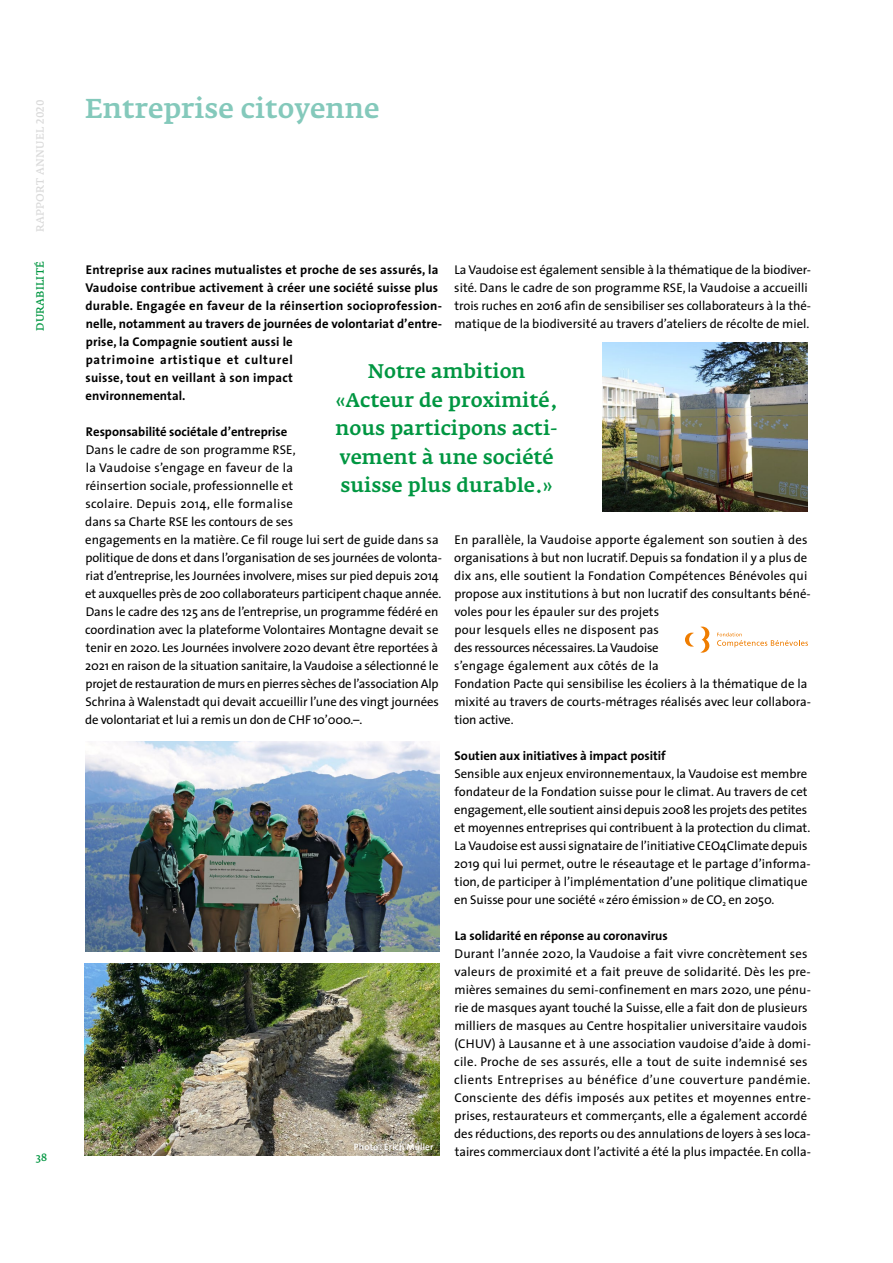
<style>
.page{position:relative;width:893px;height:1263px;background:#fff}
.page>*{position:absolute;margin:0;border:0;box-sizing:border-box;transform-origin:0 0}
.t1{font:500 27px "Fedra Serif A Pro";color:#84c9bb}
.t2{font:500 19.5px/28.5px "Fedra Serif A Pro";color:#009641;text-align:center}
.t3{font:12.75px/18px "The Sans";color:#000}
.t4{font:700 12.75px/18px "The Sans";letter-spacing:.015em;color:#000}
.t5{font:10.5px "Fedra Serif A Pro";letter-spacing:.02em;color:#dadada}
.t6{font:10.5px "Fedra Serif A Pro";letter-spacing:.02em;color:#009641}
.t7{font:600 9.3px "The Sans Os F";letter-spacing:.015em;color:#fff}
</style>
<div class="page">
<img style="left:85px;top:742px;width:354px;height:210px">
<img style="left:85px;top:964px;width:354px;height:192px">
<img style="left:603px;top:343px;width:205px;height:168px">
<svg style="left:717px;top:632px;width:91px;height:15px"></svg>
<svg style="left:685px;top:627px;width:24px;height:26px"></svg>
<p class="t5" style="left:34px;top:232px;width:134px;rotate:-90deg">RAPPORT ANNUEL 2020</p>
<p class="t6" style="left:34px;top:331px;width:71px;rotate:-90deg">DURABILITÉ</p>
<p class="t6" style="left:36px;top:1151px;width:13px">38</p>
<h1 class="t1" style="left:85px;top:91px;width:296px">Entreprise citoyenne</h1>
<p class="t4" style="left:85px;top:260px;width:358px">Entreprise aux racines mutualistes et proche de ses assurés, la Vaudoise contribue activement à créer une société suisse plus durable. Engagée en faveur de la réinsertion socioprofession&shy;nelle, notamment au travers de journées de volontariat d’entre&shy;prise, la Compagnie soutient aussi le<br>patrimoine artistique et culturel<br>suisse, tout en veillant à son impact<br>environnemental.</p>
<p class="t4" style="left:86px;top:422px;width:203px">Responsabilité sociétale d’entreprise</p>
<p class="t3" style="left:85px;top:440px;width:358px">Dans le cadre de son programme RSE,<br>la Vaudoise s’engage en faveur de la<br>réinsertion sociale, professionnelle et<br>scolaire. Depuis 2014, elle formalise<br>dans sa Charte RSE les contours de ses<br>engagements en la matière. Ce fil rouge lui sert de guide dans sa politique de dons et dans l’organisation de ses journées de volonta&shy;riat d’entreprise, les Journées involvere, mises sur pied depuis 2014 et auxquelles près de 200 collaborateurs participent chaque année.<br>Dans le cadre des 125 ans de l’entreprise, un programme fédéré en coordination avec la plateforme Volontaires Montagne devait se tenir en 2020. Les Journées involvere 2020 devant être reportées à 2021 en raison de la situation sanitaire, la Vaudoise a sélectionné le projet de restauration de murs en pierres sèches de l’association Alp Schrina à Walenstadt qui devait accueillir l’une des vingt journées de volontariat et lui a remis un don de CHF 10’000.–.</p>
<p class="t3" style="left:454px;top:260px;width:358px">La Vaudoise est également sensible à la thématique de la biodiver&shy;sité. Dans le cadre de son programme RSE, la Vaudoise a accueilli trois ruches en 2016 afin de sensibiliser ses collaborateurs à la thé&shy;matique de la biodiversité au travers d’ateliers de récolte de miel.</p>
<h2 class="t2" style="left:335px;top:357px;width:224px">Notre ambition «Acteur de proximité, nous participons acti&shy;vement à une société suisse plus durable.»</h2>
<p class="t3" style="left:454px;top:530px;width:358px">En parallèle, la Vaudoise apporte également son soutien à des organisations à but non lucratif. Depuis sa fondation il y a plus de dix ans, elle soutient la Fondation Compétences Bénévoles qui propose aux institutions à but non lucratif des consultants béné&shy;voles pour les épauler sur des projets<br>pour lesquels elles ne disposent pas<br>des ressources nécessaires. La Vaudoise<br>s’engage également aux côtés de la<br>Fondation Pacte qui sensibilise les écoliers à la thématique de la mixité au travers de courts-métrages réalisés avec leur collabora&shy;tion active.</p>
<p class="t4" style="left:455px;top:746px;width:213px">Soutien aux initiatives à impact positif</p>
<p class="t3" style="left:454px;top:764px;width:358px">Sensible aux enjeux environnementaux, la Vaudoise est membre fondateur de la Fondation suisse pour le climat. Au travers de cet engagement, elle soutient ainsi depuis 2008 les projets des petites et moyennes entreprises qui contribuent à la protection du climat.<br>La Vaudoise est aussi signataire de l’initiative CEO4Climate depuis 2019 qui lui permet, outre le réseautage et le partage d’informa&shy;tion, de participer à l’implémentation d’une politique climatique en Suisse pour une société «zéro émission» de CO<sub>2</sub> en 2050.</p>
<p class="t4" style="left:455px;top:926px;width:215px">La solidarité en réponse au coronavirus</p>
<p class="t3" style="left:454px;top:944px;width:358px">Durant l’année 2020, la Vaudoise a fait vivre concrètement ses valeurs de proximité et a fait preuve de solidarité. Dès les pre&shy;mières semaines du semi-confinement en mars 2020, une pénu&shy;rie de masques ayant touché la Suisse, elle a fait don de plusieurs milliers de masques au Centre hospitalier universitaire vaudois (CHUV) à Lausanne et à une association vaudoise d’aide à domi&shy;cile. Proche de ses assurés, elle a tout de suite indemnisé ses clients Entreprises au bénéfice d’une couverture pandémie.<br>Consciente des défis imposés aux petites et moyennes entre&shy;prises, restaurateurs et commerçants, elle a également accordé des réductions, des reports ou des annulations de loyers à ses loca&shy;taires commerciaux dont l’activité a été la plus impactée. En colla-</p>
<p class="t7" style="left:354px;top:1141px;width:81px">Photo: Erich Müller</p>
</div>
